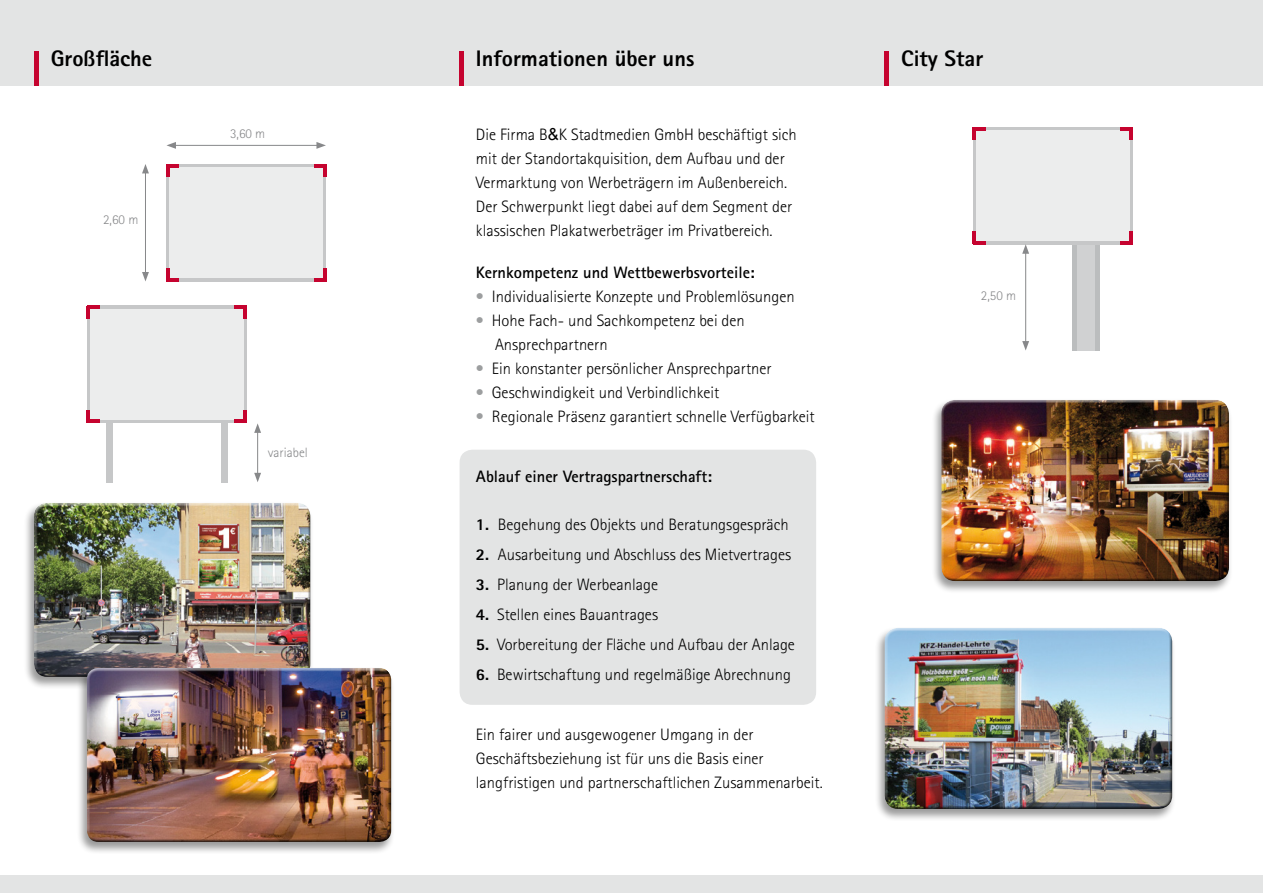
<style>
.page{position:relative;width:1263px;height:893px;background:#fff}
.page>*{position:absolute;margin:0;border:0;box-sizing:border-box;transform-origin:0 0}
.t1{font:800 22.5px "Rotis Sans Serif";color:#000}
.t2{font:300 16.5px "Rotis Sans Serif";color:#000}
.t3{font:700 16.5px "Rotis Sans Serif";color:#000}
.t4{font:300 13.5px "Rotis Sans Serif";color:#87888a}
.s1{font-family:"Arial";font-weight:400}
.s2{color:#9c9e9f}
.s3{font-weight:800}
</style>
<div class="page">
<div style="left:460px;top:450px;width:356px;height:255px;background:#e3e4e4;border-radius:13px"></div>
<div style="left:0;top:0;width:1263px;height:85px;background:#e3e4e4"></div>
<div style="left:0;top:876px;width:1263px;height:17px;background:#e3e4e4"></div>
<div style="left:884px;top:51px;width:5px;height:34px;background:#c5032f"></div>
<hr style="left:459px;top:51px;width:4px;height:34px;background:#c5032f">
<hr style="left:34px;top:51px;width:4px;height:34px;background:#c5032f">
<div style="left:1072px;top:244px;width:28px;height:107px;background:#bbbdbe"></div>
<div style="left:1078px;top:244px;width:17px;height:107px;background:#d0d1d2"></div>
<div style="left:973px;top:127px;width:160px;height:117px;background:#c6c7c8"></div>
<div style="left:976px;top:130px;width:153px;height:111px;background:#eceded"></div>
<svg style="left:973px;top:232px;width:12px;height:12px"></svg>
<hr style="left:1129px;top:127px;width:4px;height:13px;background:#c5032f">
<svg style="left:1120px;top:127px;width:9px;height:3px"></svg>
<svg style="left:973px;top:127px;width:12px;height:13px"></svg>
<svg style="left:1120px;top:241px;width:9px;height:3px"></svg>
<hr style="left:1129px;top:232px;width:4px;height:12px;background:#c5032f">
<hr style="left:1025px;top:251px;width:1px;height:92px;background:#87888a">
<svg style="left:1022px;top:244px;width:7px;height:10px"></svg>
<svg style="left:1022px;top:341px;width:7px;height:10px"></svg>
<div style="left:167px;top:164px;width:159px;height:117px;background:#c6c7c8"></div>
<div style="left:170px;top:167px;width:153px;height:111px;background:#eceded"></div>
<hr style="left:166px;top:269px;width:4px;height:12px;background:#c5032f">
<svg style="left:170px;top:278px;width:9px;height:3px"></svg>
<svg style="left:314px;top:164px;width:12px;height:13px"></svg>
<svg style="left:170px;top:164px;width:9px;height:3px"></svg>
<hr style="left:166px;top:164px;width:4px;height:13px;background:#c5032f">
<svg style="left:314px;top:269px;width:12px;height:12px"></svg>
<hr style="left:145px;top:171px;width:1px;height:103px;background:#87888a">
<svg style="left:142px;top:164px;width:7px;height:9px"></svg>
<svg style="left:142px;top:272px;width:7px;height:9px"></svg>
<hr style="left:174px;top:145px;width:145px;height:1px;background:#87888a">
<svg style="left:166px;top:142px;width:10px;height:7px"></svg>
<svg style="left:316px;top:142px;width:10px;height:7px"></svg>
<div style="left:106px;top:421px;width:7px;height:61px;background:#c6c7c8"></div>
<div style="left:221px;top:421px;width:7px;height:61px;background:#c6c7c8"></div>
<div style="left:87px;top:306px;width:160px;height:117px;background:#c6c7c8"></div>
<div style="left:90px;top:309px;width:153px;height:111px;background:#eceded"></div>
<svg style="left:87px;top:410px;width:12px;height:13px"></svg>
<hr style="left:243px;top:306px;width:4px;height:12px;background:#c5032f">
<svg style="left:234px;top:306px;width:9px;height:3px"></svg>
<svg style="left:87px;top:306px;width:12px;height:12px"></svg>
<svg style="left:234px;top:420px;width:9px;height:3px"></svg>
<hr style="left:243px;top:410px;width:4px;height:13px;background:#c5032f">
<hr style="left:257px;top:430px;width:1px;height:45px;background:#87888a">
<svg style="left:254px;top:423px;width:7px;height:10px"></svg>
<svg style="left:254px;top:473px;width:7px;height:9px"></svg>
<div style="left:874px;top:626px;width:302px;height:195px;background:#000;opacity:.4"></div>
<div style="left:883px;top:625px;width:289px;height:179px;background:#fff;opacity:.75"></div>
<div style="left:883px;top:631px;width:289px;height:179px;background:#000;opacity:.75"></div>
<div style="left:931px;top:398px;width:302px;height:195px;background:#000;opacity:.4"></div>
<div style="left:939px;top:397px;width:290px;height:179px;background:#fff;opacity:.75"></div>
<div style="left:940px;top:403px;width:289px;height:179px;background:#000;opacity:.75"></div>
<div style="left:23px;top:501px;width:292px;height:188px;background:#000;opacity:.4"></div>
<div style="left:31px;top:500px;width:280px;height:172px;background:#fff;opacity:.75"></div>
<div style="left:33px;top:506px;width:279px;height:171px;background:#000;opacity:.75"></div>
<div style="left:76px;top:666px;width:319px;height:188px;background:#000;opacity:.4"></div>
<div style="left:84px;top:665px;width:308px;height:173px;background:#fff;opacity:.75"></div>
<div style="left:85px;top:671px;width:307px;height:171px;background:#000;opacity:.75"></div>
<p class="t1" style="left:51px;top:45px;width:103px">Großfläche</p>
<p class="t1" style="left:476px;top:45px;width:220px">Informationen über uns</p>
<p class="t1" style="left:901px;top:45px;width:84px">City Star</p>
<p class="t4" style="left:103px;top:212px;width:37px">2,60 m</p>
<p class="t4" style="left:230px;top:126px;width:37px">3,60 m</p>
<p class="t4" style="left:268px;top:445px;width:41px">variabel</p>
<p class="t2" style="left:476px;top:125px;width:322px">Die Firma B<span class="s1">&amp;</span>K Stadtmedien GmbH beschäftigt sich</p>
<p class="t2" style="left:476px;top:149px;width:310px">mit der Standortakquisition, dem Aufbau und der</p>
<p class="t2" style="left:476px;top:173px;width:313px">Vermarktung von Werbeträgern im Außenbereich.</p>
<p class="t2" style="left:476px;top:197px;width:318px">Der Schwerpunkt liegt dabei auf dem Segment der</p>
<p class="t2" style="left:476px;top:221px;width:298px">klassischen Plakatwerbeträger im Privatbereich.</p>
<p class="t3" style="left:476px;top:262px;width:280px">Kernkompetenz und Wettbewerbsvorteile:</p>
<p class="t2" style="left:476px;top:287px;width:320px"><span class="s2">•</span> Individualisierte Konzepte und Problemlösungen</p>
<p class="t2" style="left:476px;top:311px;width:270px"><span class="s2">•</span> Hohe Fach- und Sachkompetenz bei den</p>
<p class="t2" style="left:495px;top:335px;width:114px">Ansprechpartnern</p>
<p class="t2" style="left:476px;top:359px;width:297px"><span class="s2">•</span> Ein konstanter persönlicher Ansprechpartner</p>
<p class="t2" style="left:476px;top:383px;width:245px"><span class="s2">•</span> Geschwindigkeit und Verbindlichkeit</p>
<p class="t2" style="left:476px;top:407px;width:340px"><span class="s2">•</span> Regionale Präsenz garantiert schnelle Verfügbarkeit</p>
<p class="t3" style="left:476px;top:466px;width:238px">Ablauf einer Vertragspartnerschaft:</p>
<p class="t2" style="left:476px;top:515px;width:314px"><span class="s3">1.</span> Begehung des Objekts und Beratungsgespräch</p>
<p class="t2" style="left:476px;top:545px;width:317px"><span class="s3">2.</span> Ausarbeitung und Abschluss des Mietvertrages</p>
<p class="t2" style="left:476px;top:575px;width:184px"><span class="s3">3.</span> Planung der Werbeanlage</p>
<p class="t2" style="left:476px;top:605px;width:184px"><span class="s3">4.</span> Stellen eines Bauantrages</p>
<p class="t2" style="left:476px;top:635px;width:320px"><span class="s3">5.</span> Vorbereitung der Fläche und Aufbau der Anlage</p>
<p class="t2" style="left:476px;top:665px;width:317px"><span class="s3">6.</span> Bewirtschaftung und regelmäßige Abrechnung</p>
<p class="t2" style="left:476px;top:725px;width:279px">Ein fairer und ausgewogener Umgang in der</p>
<p class="t2" style="left:476px;top:749px;width:289px">Geschäftsbeziehung ist für uns die Basis einer</p>
<p class="t2" style="left:476px;top:773px;width:348px">langfristigen und partnerschaftlichen Zusammenarbeit.</p>
<p class="t4" style="left:981px;top:287px;width:37px">2,50 m</p>
</div>
